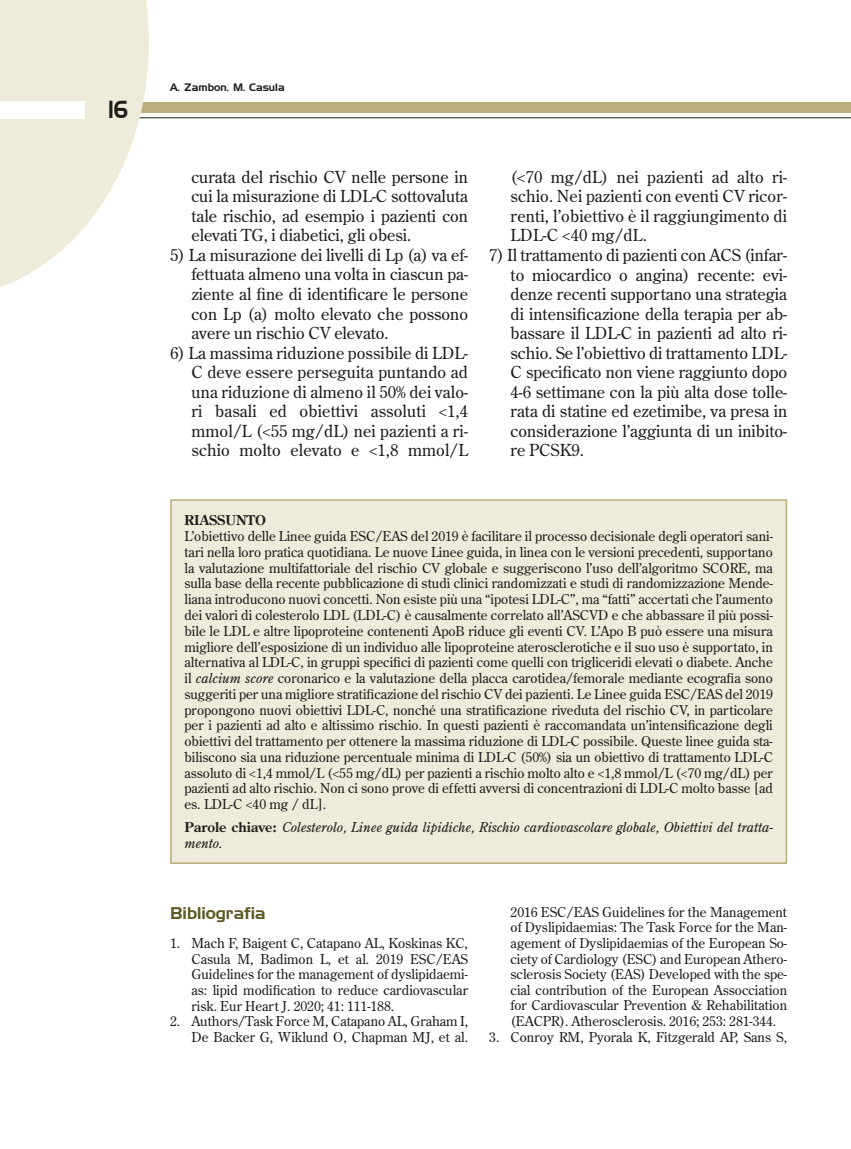
<style>
.page{position:relative;width:851px;height:1149px;background:#fff}
.page>*{position:absolute;margin:0;border:0;box-sizing:border-box;transform-origin:0 0}
.t1{font:24px "Handel Gothic BT";color:#1d1d1b;scale:.8 1}
.t2{font:16.5px/19.5px "Century Old Style Std";color:#1d1d1b;text-align:justify}
.t3{font:16.5px "Handel Gothic BT";color:#5e5a25}
.t4{font:13.5px/15.8px "Century Old Style Std";color:#1d1d1b;text-align:justify}
.t5{font:italic 13.5px/15.8px "Century Old Style Std";color:#1d1d1b}
.t6{font:700 13.5px "Century Old Style Std";color:#1d1d1b}
.t7{font:10.5px "Handel Gothic BT";color:#1d1d1b}
.s1{font-style:italic}
.s2{font-weight:700;font-style:normal}
</style>
<div class="page">
<hr style="left:0;top:117px;width:850px;height:1px;background:#1d1d1b">
<div style="left:0;top:102px;width:850px;height:11px;background:#bbae7c"></div>
<svg style="left:0;top:0;width:149px;height:287px;fill:#eeebdb"></svg>
<div style="left:0;top:101px;width:85px;height:17px;background:#fff"></div>
<div style="left:171px;top:500px;width:615px;height:362px;background:#eeebdb"></div>
<div style="left:170px;top:499px;width:617px;height:364px;border:2px solid #bbae7c"></div>
<h1 class="t1" style="left:109px;top:95px;width:25px">16</h1>
<p class="t7" style="left:170px;top:81px;width:116px">A. Zambon, M. Casula</p>
<p class="t2" style="left:191px;top:167px;width:278px">curata del rischio CV nelle persone in cui la misurazione di LDL-C sottovaluta tale rischio, ad esempio i pazienti con elevati TG, i diabetici, gli obesi.</p>
<p class="t2" style="left:191px;top:245px;width:278px;text-indent:-21px">5) La misurazione dei livelli di Lp (a) va ef&shy;fettuata almeno una volta in ciascun pa&shy;ziente al fine di identificare le persone con Lp (a) molto elevato che possono avere un rischio CV elevato.</p>
<p class="t2" style="left:191px;top:342px;width:278px;text-indent:-21px">6) La massima riduzione possibile di LDL-C deve essere perseguita puntando ad una riduzione di almeno il 50% dei valo&shy;ri basali ed obiettivi assoluti &lt;1,4 mmol/L (&lt;55 mg/dL) nei pazienti a ri&shy;schio molto elevato e &lt;1,8 mmol/L</p>
<p class="t2" style="left:510px;top:167px;width:278px">(&lt;70 mg/dL) nei pazienti ad alto ri&shy;schio. Nei pazienti con eventi CV ricor&shy;renti, l’obiettivo è il raggiungimento di LDL-C &lt;40 mg/dL.</p>
<p class="t2" style="left:510px;top:245px;width:278px;text-indent:-21px">7) Il trattamento di pazienti con ACS (infar&shy;to miocardico o angina) recente: evi&shy;denze recenti supportano una strategia di intensificazione della terapia per ab&shy;bassare il LDL-C in pazienti ad alto ri&shy;schio. Se l’obiettivo di trattamento LDL-C specificato non viene raggiunto dopo 4-6 settimane con la più alta dose tolle&shy;rata di statine ed ezetimibe, va presa in considerazione l’aggiunta di un inibito&shy;re PCSK9.</p>
<p class="t6" style="left:184px;top:511px;width:83px">RIASSUNTO</p>
<p class="t4" style="left:184px;top:528px;width:590px">L’obiettivo delle Linee guida ESC/EAS del 2019 è facilitare il processo decisionale degli operatori sani&shy;tari nella loro pratica quotidiana. Le nuove Linee guida, in linea con le versioni precedenti, supportano la valutazione multifattoriale del rischio CV globale e suggeriscono l’uso dell’algoritmo SCORE, ma sulla base della recente pubblicazione di studi clinici randomizzati e studi di randomizzazione Mende&shy;liana introducono nuovi concetti. Non esiste più una “ipotesi LDL-C”, ma “fatti” accertati che l’aumento dei valori di colesterolo LDL (LDL-C) è causalmente correlato all’ASCVD e che abbassare il più possi&shy;bile le LDL e altre lipoproteine contenenti ApoB riduce gli eventi CV. L’Apo B può essere una misura migliore dell’esposizione di un individuo alle lipoproteine aterosclerotiche e il suo uso è supportato, in alternativa al LDL-C, in gruppi specifici di pazienti come quelli con trigliceridi elevati o diabete. Anche il <span class="s1">calcium score</span> coronarico e la valutazione della placca carotidea/femorale mediante ecografia sono suggeriti per una migliore stratificazione del rischio CV dei pazienti. Le Linee guida ESC/EAS del 2019 propongono nuovi obiettivi LDL-C, nonché una stratificazione riveduta del rischio CV, in particolare per i pazienti ad alto e altissimo rischio. In questi pazienti è raccomandata un’intensificazione degli obiettivi del trattamento per ottenere la massima riduzione di LDL-C possibile. Queste linee guida sta&shy;biliscono sia una riduzione percentuale minima di LDL-C (50%) sia un obiettivo di trattamento LDL-C assoluto di &lt;1,4 mmol/L (&lt;55 mg/dL) per pazienti a rischio molto alto e &lt;1,8 mmol/L (&lt;70 mg/dL) per pazienti ad alto rischio. Non ci sono prove di effetti avversi di concentrazioni di LDL-C molto basse [ad es. LDL-C &lt;40 mg / dL].</p>
<p class="t5" style="left:184px;top:819px;width:590px"><span class="s2">Parole chiave:</span> Colesterolo, Linee guida lipidiche, Rischio cardiovascolare globale, Obiettivi del tratta&shy;mento.</p>
<p class="t3" style="left:170px;top:902px;width:97px">Bibliografia</p>
<p class="t4" style="left:191px;top:934px;width:278px;text-indent:-21px">1. Mach F, Baigent C, Catapano AL, Koskinas KC, Casula M, Badimon L, et al. 2019 ESC/EAS Guidelines for the management of dyslipidaemi&shy;as: lipid modification to reduce cardiovascular risk. Eur Heart J. 2020; 41: 111-188.</p>
<p class="t4" style="left:170px;top:1012px;width:299px;text-align:right">2. Authors/Task Force M, Catapano AL, Graham I,<br>De Backer G, Wiklund O, Chapman MJ, et al.</p>
<p class="t4" style="left:510px;top:903px;width:278px">2016 ESC/EAS Guidelines for the Management of Dyslipidaemias: The Task Force for the Man&shy;agement of Dyslipidaemias of the European So&shy;ciety of Cardiology (ESC) and European Athero&shy;sclerosis Society (EAS) Developed with the spe&shy;cial contribution of the European Assocciation for Cardiovascular Prevention &amp; Rehabilitation (EACPR). Atherosclerosis. 2016; 253: 281-344.</p>
<p class="t4" style="left:489px;top:1028px;width:299px">3. Conroy RM, Pyorala K, Fitzgerald AP, Sans S,</p>
</div>
